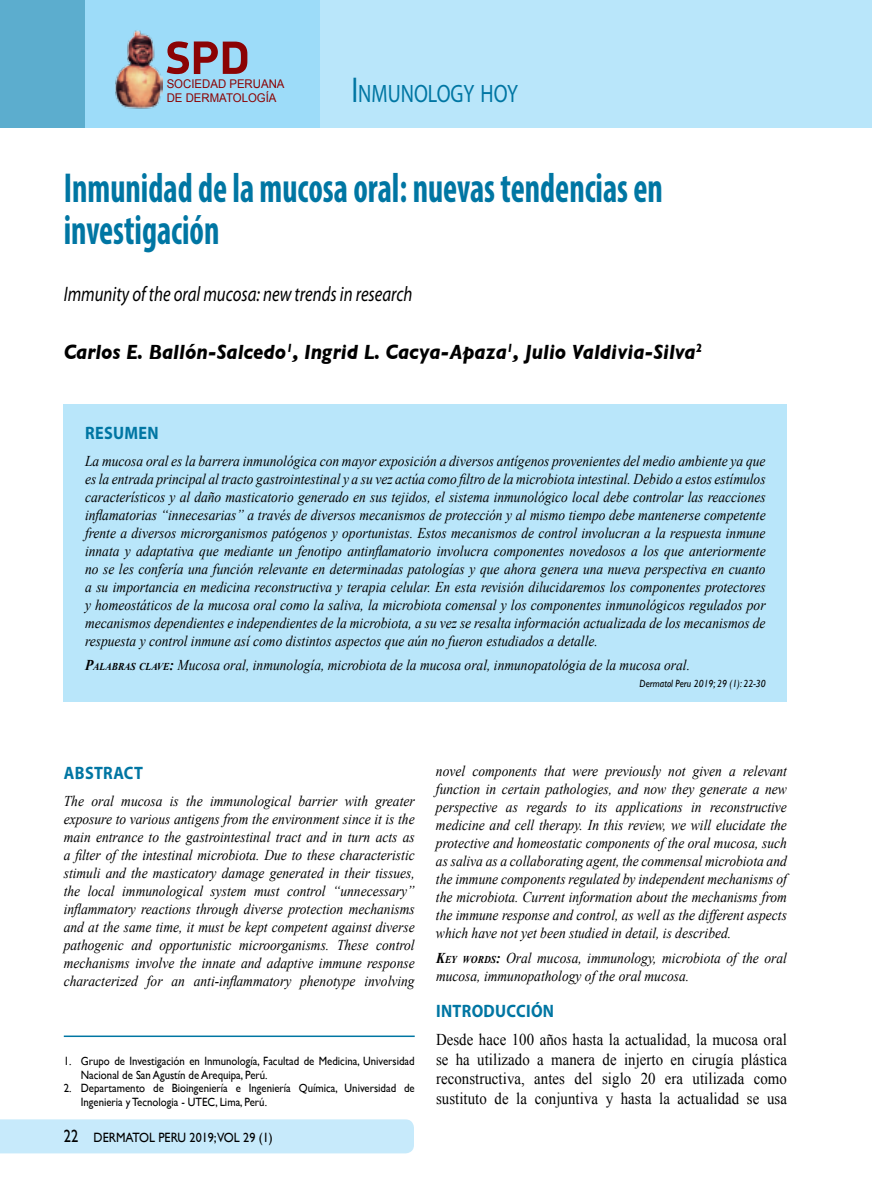
<style>
.page{position:relative;width:872px;height:1191px;background:#fff}
.page>*{position:absolute;margin:0;border:0;box-sizing:border-box;transform-origin:0 0}
.t1{font:700 condensed 42px/42px "Myriad Pro";color:#0076a3;scale:.8 1}
.t2{font:25.2px "Myriad Pro";color:#0076a3;scale:.8 1}
.t3{font:italic 700 21px "Gill Sans";color:#000;scale:.9 1}
.t4{font:italic 21px "Myriad Pro";color:#000;scale:.8 1}
.t5{font:700 18px "Myriad Pro";letter-spacing:.02em;color:#0076a3;scale:.9 1}
.t6{font:16.5px/19.5px "Times New Roman";letter-spacing:.005em;color:#000;text-align:justify;scale:.9 1}
.t7{font:italic 15px/18px "Times New Roman";color:#000;text-align:justify;scale:.9 1}
.t8{font:13.5px "Gill Sans";color:#000;scale:.9 1}
.t9{font:12px/13.5px "Gill Sans";color:#000;scale:.9 1}
.t10{font:12px/14.4px "Arial";color:#8b0304;scale:.95 1}
.t11{font:italic 10.5px "Gill Sans";color:#000;scale:.9 1}
.s1{font-size:36px}
.s2{font-weight:700}
.s3{font-weight:700;font-size:10.5px}
.s4{font-size:18px}
</style>
<div class="page">
<div style="left:0;top:1119px;width:414px;height:34px;background:#c7eafb"></div>
<div style="left:0;top:0;width:85px;height:128px;background:#5cadce"></div>
<div style="left:85px;top:0;width:236px;height:128px;background:#9ddcf9"></div>
<div style="left:321px;top:0;width:551px;height:128px;background:#b9e6fa"></div>
<svg style="left:167px;top:41px;width:80px;height:33px"></svg>
<img style="left:115px;top:30px;width:47px;height:79px">
<div style="left:64px;top:404px;width:723px;height:298px;background:#b9e6fa"></div>
<hr style="left:64px;top:1035px;width:351px;height:2px;background:#0076a3">
<p class="t10" style="left:167px;top:77px;width:126px">SOCIEDAD PERUANA<br>DE DERMATOLOGÍA</p>
<h2 class="t2" style="left:351px;top:78px;width:210px"><span class="s1">I</span> NMUNOLOGY HOY</h2>
<h1 class="t1" style="left:64px;top:166px;width:750px">Inmunidad de la mucosa oral: nuevas tendencias en investigación</h1>
<h3 class="t4" style="left:64px;top:281px;width:437px">Immunity of the oral mucosa: new trends in research</h3>
<h3 class="t3" style="left:64px;top:339px;width:711px">Carlos E. Ballón-Salcedo<sup>1</sup>, Ingrid L. Cacya-Apaza<sup>1</sup>, Julio Valdivia-Silva<sup>2</sup></h3>
<p class="t5" style="left:85px;top:421px;width:83px">RESUMEN</p>
<p class="t7" style="left:85px;top:451px;width:757px">La mucosa oral es la barrera inmunológica con mayor exposición a diversos antígenos provenientes del medio ambiente ya que es la entrada principal al tracto gastrointestinal y a su vez actúa como filtro de la microbiota intestinal. Debido a estos estímulos característicos y al daño masticatorio generado en sus tejidos, el sistema inmunológico local debe controlar las reacciones inflamatorias “innecesarias” a través de diversos mecanismos de protección y al mismo tiempo debe mantenerse competente frente a diversos microrganismos patógenos y oportunistas. Estos mecanismos de control involucran a la respuesta inmune innata y adaptativa que mediante un fenotipo antinflamatorio involucra componentes novedosos a los que anteriormente no se les confería una función relevante en determinadas patologías y que ahora genera una nueva perspectiva en cuanto a su importancia en medicina reconstructiva y terapia celular. En esta revisión dilucidaremos los componentes protectores y homeostáticos de la mucosa oral como la saliva, la microbiota comensal y los componentes inmunológicos regulados por mecanismos dependientes e independientes de la microbiota, a su vez se resalta información actualizada de los mecanismos de respuesta y control inmune así como distintos aspectos que aún no fueron estudiados a detalle.</p>
<p class="t7" style="left:85px;top:655px;width:674px"><span class="s2">P</span><span class="s3">ALABRAS CLAVE</span><span class="s2">:</span> Mucosa oral, inmunología, microbiota de la mucosa oral, inmunopatológia de la mucosa oral.</p>
<p class="t11" style="left:639px;top:677px;width:141px">Dermatol Peru 2019; 29 (1): 22-30</p>
<p class="t5" style="left:64px;top:761px;width:89px">ABSTRACT</p>
<p class="t7" style="left:64px;top:791px;width:391px">The oral mucosa is the immunological barrier with greater exposure to various antigens from the environment since it is the main entrance to the gastrointestinal tract and in turn acts as a filter of the intestinal microbiota. Due to these characteristic stimuli and the masticatory damage generated in their tissues, the local immunological system must control “unnecessary” inflammatory reactions through diverse protection mechanisms and at the same time, it must be kept competent against diverse pathogenic and opportunistic microorganisms. These control mechanisms involve the innate and adaptive immune response characterized for an anti-inflammatory phenotype involving</p>
<p class="t9" style="left:81px;top:1054px;width:372px;text-indent:-17px">1. Grupo de Investigación en Inmunología, Facultad de Medicina, Universidad<br>Nacional de San Agustín de Arequipa, Perú.</p>
<p class="t9" style="left:81px;top:1081px;width:372px;text-indent:-17px">2. Departamento de Bioingeniería e Ingeniería Química, Universidad de<br>Ingenieria y Tecnologia - UTEC, Lima, Perú.</p>
<p class="t8" style="left:64px;top:1129px;width:234px"><span class="s4">22</span> DERMATOL PERU 2019;VOL 29 (1)</p>
<p class="t7" style="left:436px;top:761px;width:391px">novel components that were previously not given a relevant function in certain pathologies, and now they generate a new perspective as regards to its applications in reconstructive medicine and cell therapy. In this review, we will elucidate the protective and homeostatic components of the oral mucosa, such as saliva as a collaborating agent, the commensal microbiota and the immune components regulated by independent mechanisms of the microbiota. Current information about the mechanisms from the immune response and control, as well as the different aspects which have not yet been studied in detail, is described.</p>
<p class="t7" style="left:436px;top:948px;width:391px"><span class="s2">K</span><span class="s3">EY WORDS</span><span class="s2">:</span> Oral mucosa, immunology, microbiota of the oral mucosa, immunopathology of the oral mucosa.</p>
<p class="t5" style="left:436px;top:999px;width:133px">INTRODUCCIÓN</p>
<p class="t6" style="left:436px;top:1029px;width:391px">Desde hace 100 años hasta la actualidad, la mucosa oral se ha utilizado a manera de injerto en cirugía plástica reconstructiva, antes del siglo 20 era utilizada como sustituto de la conjuntiva y hasta la actualidad se usa</p>
</div>
